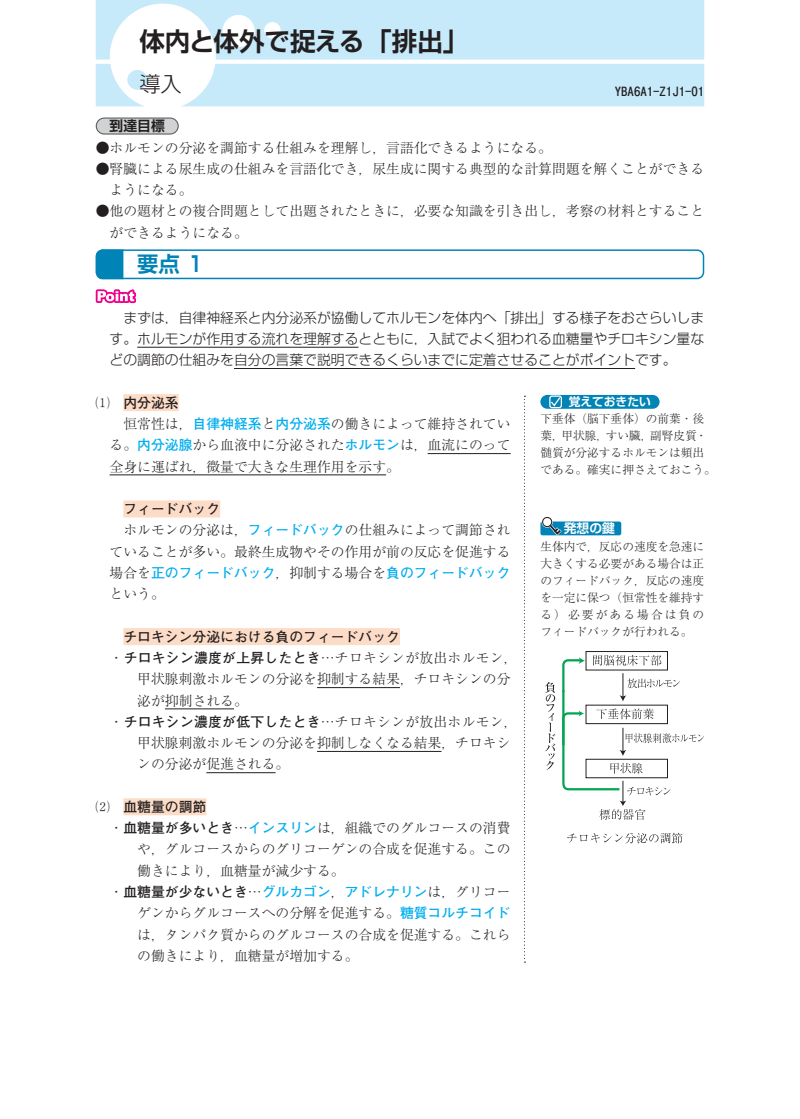
<style>
.page{position:relative;width:800px;height:1119px;background:#fff}
.page>*{position:absolute;margin:0;border:0;box-sizing:border-box;transform-origin:0 0}
.t1{font:700 25.5px "Shin Go Pr 6 N De";color:#231f20}
.t2{font:700 21.3px "Shin Go Pr 6 N De";color:#0083b6}
.t3{font:300 21.3px "Shin Go Pr 6 N";color:#231f20}
.t4{font:300 13.8px/21.3px "Ryumin Pr 6 N";color:#231f20}
.t5{font:300 13.8px/21.3px "Shin Go Pr 6 N";color:#231f20;text-align:justify}
.t6{font:700 13.8px "Futo Go B101 Pr 6 N";color:#00aeef}
.t7{font:300 13.8px "Ryumin Pr 6 N";letter-spacing:.02em;color:#231f20}
.t8{font:700 13.8px "Futo Go B101 Pr 6 N";color:#231f20}
.t9{font:700 13.8px "Shin Go Pr 6 N De";color:#231f20}
.t10{font:700 12.75px "Futo Go B101 Pr 6 N";color:#231f20}
.t11{font:700 12.75px "Shin Go Pr 6 N De";color:#fff}
.t12{font:300 11.7px/17px "Ryumin Pr 6 N";color:#231f20}
.t13{font:700 11.7px "Shin Go Pr 6 N De";color:#fff}
.s1{font-family:"Ryumin Pr 6 N";font-weight:300}
.s2{font-family:"Futo Go B101 Pr 6 N";font-weight:700;color:#00aeef}
.s3{font-family:"Ryumin Pr 6 N";font-weight:300;color:#231f20}
.s4{font-family:"Futo Go B101 Pr 6 N";font-weight:700}
.s5{color:#231f20}
</style>
<div class="page">
<svg style="left:96px;top:0;width:608px;height:60px;fill:#c6eafa"></svg>
<div style="left:182px;top:64px;width:522px;height:42px;background:#c6eafa"></div>
<svg style="left:96px;top:64px;width:47px;height:42px"></svg>
<div style="left:127px;top:70px;width:20px;height:20px;background:#c6eafa;border-radius:50%"></div>
<hr style="left:137px;top:347px;width:221px;height:1px;background:#231f20">
<hr style="left:234px;top:368px;width:401px;height:1px;background:#231f20">
<div style="left:123px;top:394px;width:56px;height:17px;background:#fddcc7"></div>
<hr style="left:427px;top:453px;width:83px;height:1px;background:#231f20">
<hr style="left:109px;top:474px;width:277px;height:1px;background:#231f20">
<div style="left:123px;top:500px;width:97px;height:17px;background:#fddcc7"></div>
<div style="left:123px;top:628px;width:277px;height:17px;background:#fddcc7"></div>
<hr style="left:317px;top:687px;width:83px;height:1px;background:#231f20">
<hr style="left:165px;top:708px;width:69px;height:1px;background:#231f20">
<hr style="left:317px;top:751px;width:124px;height:1px;background:#231f20">
<hr style="left:206px;top:772px;width:69px;height:1px;background:#231f20">
<div style="left:123px;top:798px;width:83px;height:17px;background:#fddcc7"></div>
<div style="left:96px;top:118px;width:82px;height:16px;background:#d1d2d4;border-radius:8px"></div>
<div style="left:96px;top:117px;width:83px;height:17px;border:1px solid #57585a;border-radius:8px"></div>
<div style="left:96px;top:249px;width:608px;height:30px;border:1px solid #0083b6;border-radius:6px"></div>
<svg style="left:95px;top:249px;width:43px;height:55px"></svg>
<svg style="left:524px;top:395px;width:1px;height:567px"></svg>
<div style="left:540px;top:395px;width:119px;height:14px;background:#0083b6;border-radius:7px"></div>
<div style="left:549px;top:395px;width:13px;height:13px;border:1px solid #fff;border-radius:2px"></div>
<svg style="left:549px;top:396px;width:12px;height:11px"></svg>
<div style="left:540px;top:521px;width:81px;height:14px;background:#0083b6;border-radius:2px"></div>
<svg style="left:540px;top:517px;width:22px;height:19px"></svg>
<div style="left:585px;top:651px;width:82px;height:19px;border:1px solid #231f20"></div>
<svg style="left:545px;top:655px;width:159px;height:164px"></svg>
<svg style="left:567px;top:832px;width:115px;height:11px"></svg>
<h1 class="t1" style="left:139px;top:20px;width:330px">体内と体外で捉える「排出」</h1>
<h2 class="t3" style="left:139px;top:67px;width:44px">導入</h2>
<p class="t10" style="left:614px;top:81px;width:91px">YBA6A1-Z1J1-01</p>
<p class="t9" style="left:109px;top:115px;width:57px">到達目標</p>
<p class="t4" style="left:96px;top:136px;width:458px">●ホルモンの分泌を調節する仕組みを理解し，言語化できるようになる。</p>
<p class="t4" style="left:109px;top:157px;width:596px;text-indent:-14px">●腎臓による尿生成の仕組みを言語化でき，尿生成に関する典型的な計算問題を解くことができるようになる。</p>
<p class="t4" style="left:109px;top:200px;width:596px;text-indent:-14px">●他の題材との複合問題として出題されたときに，必要な知識を引き出し，考察の材料とすることができるようになる。</p>
<h2 class="t2" style="left:137px;top:247px;width:71px">要点１</h2>
<p class="t5" style="left:109px;top:305px;width:596px">　まずは，自律神経系と内分泌系が協働してホルモンを体内へ「排出」する様子をおさらいします。ホルモンが作用する流れを理解するとともに，入試でよく狙われる血糖量やチロキシン量などの調節の仕組みを自分の言葉で説明できるくらいまでに定着させることがポイントです。</p>
<p class="t8" style="left:96px;top:391px;width:84px"><span class="s1">⑴　</span>内分泌系</p>
<p class="t4" style="left:109px;top:412px;width:402px;text-align:justify">　恒常性は，<span class="s2">自律神経系</span>と<span class="s2">内分泌系</span>の働きによって維持されている。<span class="s2">内分泌腺</span>から血液中に分泌された<span class="s2">ホルモン</span>は，血流にのって全身に運ばれ，微量で大きな生理作用を示す。</p>
<p class="t8" style="left:96px;top:498px;width:126px"><span class="s1">　　</span>フィードバック</p>
<p class="t4" style="left:109px;top:518px;width:402px">　ホルモンの分泌は，<span class="s2">フィードバック</span>の仕組みによって調節されていることが多い。最終生成物やその作用が前の反応を促進する</p>
<p class="t6" style="left:109px;top:561px;width:402px"><span class="s3">場合を</span>正のフィードバック<span class="s3">，抑制する場合を</span>負のフィードバック</p>
<p class="t4" style="left:109px;top:582px;width:57px">という。</p>
<p class="t8" style="left:96px;top:625px;width:306px"><span class="s1">　　</span>チロキシン分泌における負のフィードバック</p>
<p class="t7" style="left:109px;top:647px;width:409px">・<span class="s4">チロキシン濃度が上昇したとき</span>…チロキシンが放出ホルモン，</p>
<p class="t4" style="left:137px;top:667px;width:375px">甲状腺刺激ホルモンの分泌を抑制する結果，チロキシンの分</p>
<p class="t4" style="left:137px;top:689px;width:112px">泌が抑制される。</p>
<p class="t7" style="left:109px;top:710px;width:409px">・<span class="s4">チロキシン濃度が低下したとき</span>…チロキシンが放出ホルモン，</p>
<p class="t4" style="left:137px;top:731px;width:375px">甲状腺刺激ホルモンの分泌を抑制しなくなる結果，チロキシ</p>
<p class="t4" style="left:137px;top:752px;width:154px">ンの分泌が促進される。</p>
<p class="t8" style="left:96px;top:795px;width:112px"><span class="s1">⑵　</span>血糖量の調節</p>
<p class="t4" style="left:137px;top:816px;width:375px;text-align:justify;text-indent:-28px">・<span class="s4">血糖量が多いとき</span>…<span class="s2">インスリン</span>は，組織でのグルコースの消費や，グルコースからのグリコーゲンの合成を促進する。この働きにより，血糖量が減少する。</p>
<p class="t6" style="left:109px;top:880px;width:402px"><span class="s3">・</span><span class="s5">血糖量が少ないとき</span><span class="s3">…</span>グルカゴン<span class="s3">，</span>アドレナリン<span class="s3">は，グリコー</span></p>
<p class="t4" style="left:137px;top:901px;width:375px;text-align:justify">ゲンからグルコースへの分解を促進する。<span class="s2">糖質コルチコイド</span>は，タンパク質からのグルコースの合成を促進する。これらの働きにより，血糖量が増加する。</p>
<p class="t13" style="left:568px;top:392px;width:83px">覚えておきたい</p>
<p class="t12" style="left:540px;top:410px;width:177px">下垂体（脳下垂体）の前葉・後葉，甲状腺，すい臓，副腎皮質・髄質が分泌するホルモンは頻出である。確実に押さえておこう。</p>
<p class="t11" style="left:563px;top:518px;width:53px">発想の鍵</p>
<p class="t12" style="left:540px;top:537px;width:165px;text-align:justify">生体内で，反応の速度を急速に大きくする必要がある場合は正のフィードバック，反応の速度を一定に保つ（恒常性を維持する）必要がある場合は負のフィードバックが行われる。</p>
</div>
